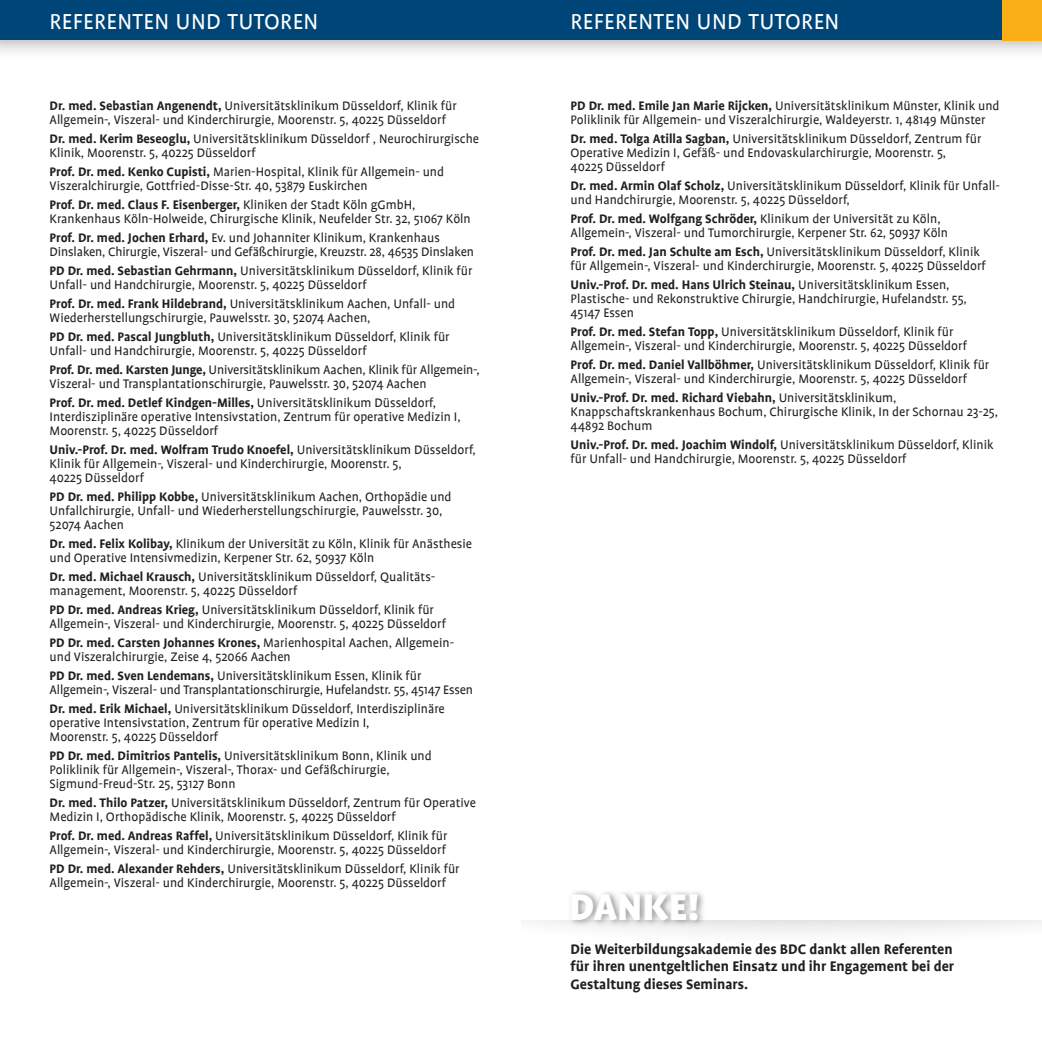
<style>
.page{position:relative;width:1042px;height:1042px;background:#fff}
.page>*{position:absolute;margin:0;border:0;box-sizing:border-box;transform-origin:0 0}
.t1{font:900 42px "Profile";color:#fff}
.t2{font:24.5px "Profile";letter-spacing:.015em;color:#fff}
.t3{font:700 15.75px/17.5px "Profile";color:#231f20;text-align:justify}
.t4{font:14px/14px "Profile";color:#231f20}
.s1{font-weight:700}
</style>
<div class="page">
<div style="left:0;top:0;width:1042px;height:60px;background:#231f20;opacity:.33"></div>
<div style="left:0;top:0;width:1042px;height:40px;background:#004577"></div>
<div style="left:1002px;top:0;width:40px;height:40px;background:#faaf18"></div>
<div style="left:567px;top:888px;width:139px;height:39px;background:#231f20;opacity:.47"></div>
<div style="left:521px;top:920px;width:521px;height:27px;background:#231f20;opacity:.25"></div>
<h2 class="t2" style="left:50px;top:9px;width:12px">Refe</h2>
<h2 class="t2" style="left:94px;top:9px;width:226px">renten und Tutoren</h2>
<h2 class="t2" style="left:570px;top:9px;width:12px">Refe</h2>
<h2 class="t2" style="left:615px;top:9px;width:226px">renten und Tutoren</h2>
<p class="t4" style="left:50px;top:99px;width:409px"><span class="s1">Dr. med. Sebastian Angenendt,</span> Universitätsklinikum Düsseldorf, Klinik für<br>Allgemein-, Viszeral- und Kinderchirurgie, Moorenstr. 5, 40225 Düsseldorf</p>
<p class="t4" style="left:50px;top:132px;width:431px"><span class="s1">Dr. med. Kerim Beseoglu,</span> Universitätsklinikum Düsseldorf , N eurochirurgische<br>Klinik, Moorenstr. 5, 40225 Düsseldorf</p>
<p class="t4" style="left:50px;top:165px;width:396px"><span class="s1">Prof. Dr. med. Kenko Cupisti,</span> Marien-Hospital, Klinik für Allgemein- und<br>Viszeralchirurgie, Gottfried-Disse-Str. 40, 53879 Euskirchen</p>
<p class="t4" style="left:50px;top:198px;width:423px"><span class="s1">Prof. Dr. med. Claus F. Eisenberger,</span> Kliniken der Stadt Köln gGmbH,<br>Krankenhaus Köln-Holweide, Chirurgische Klinik, Neufelder Str. 32, 51067 Köln</p>
<p class="t4" style="left:50px;top:231px;width:426px"><span class="s1">Prof. Dr. med. Jochen Erhard,</span> Ev. und Johanniter Klinikum, Krankenhaus<br>Dinslaken, Chirurgie, Viszeral- und Gefäßchirurgie, Kreuzstr. 28, 46535 Dinslaken</p>
<p class="t4" style="left:50px;top:264px;width:424px"><span class="s1">PD Dr. med. Sebastian Gehrmann,</span> Universitätsklinikum Düsseldorf, Klinik für<br>Unfall- und Handchirurgie, Moorenstr. 5, 40225 Düsseldorf</p>
<p class="t4" style="left:50px;top:297px;width:407px"><span class="s1">Prof. Dr. med. Frank Hildebrand,</span> Universitätsklinikum Aachen, Unfall- und<br>Wiederherstellungschirurgie, Pauwelsstr. 30, 52074 Aachen,</p>
<p class="t4" style="left:50px;top:330px;width:401px"><span class="s1">PD Dr. med. Pascal Jungbluth,</span> Universitätsklinikum Düsseldorf, Klinik für<br>Unfall- und Handchirurgie, Moorenstr. 5, 40225 Düsseldorf</p>
<p class="t4" style="left:50px;top:363px;width:431px"><span class="s1">Prof. Dr. med. Karsten Junge,</span> Universitätsklinikum Aachen, Klinik für Allgemein-,<br>Viszeral- und Transplantationschirurgie, Pauwelsstr. 30, 52074 Aachen</p>
<p class="t4" style="left:50px;top:396px;width:412px"><span class="s1">Prof. Dr. med. Detlef Kindgen-Milles,</span> Universitätsklinikum Düsseldorf,<br>I nterdisziplinäre operative I ntensivstation, Zentrum für operative Medizin I ,<br>Moorenstr. 5, 40225 Düsseldorf</p>
<p class="t4" style="left:50px;top:443px;width:428px"><span class="s1">Univ.-Prof. Dr. med. Wolfram Trudo Knoefel,</span> Universitätsklinikum Düsseldorf,<br>Klinik für Allgemein-, Viszeral- und Kinderchirurgie, Moorenstr. 5,<br>40225 Düsseldorf</p>
<p class="t4" style="left:50px;top:490px;width:403px"><span class="s1">PD Dr. med. Philipp Kobbe,</span> Universitätsklinikum Aachen, Orthopädie und<br>Unfallchirurgie, Unfall- und Wiederherstellungschirurgie, Pauwelsstr. 30,<br>52074 Aachen</p>
<p class="t4" style="left:50px;top:537px;width:424px"><span class="s1">Dr. med. Felix Kolibay,</span> Klinikum der Universität zu Köln, Klinik für Anästhesie und Operative I ntensivmedizin, Kerpener Str. 62, 50937 Köln</p>
<p class="t4" style="left:50px;top:570px;width:386px"><span class="s1">Dr. med. Michael Krausch,</span> Universitätsklinikum Düsseldorf, Qualitäts&shy;management, Moorenstr. 5, 40225 Düsseldorf</p>
<p class="t4" style="left:50px;top:602px;width:398px"><span class="s1">PD Dr. med. Andreas Krieg,</span> Universitätsklinikum Düsseldorf, Klinik für<br>Allgemein-, Viszeral- und Kinderchirurgie, Moorenstr. 5, 40225 Düsseldorf</p>
<p class="t4" style="left:50px;top:635px;width:406px"><span class="s1">PD Dr. med. Carsten Johannes Krones,</span> Marienhospital Aachen, Allgemein&shy;und Viszeralchirurgie, Zeise 4, 52066 Aachen</p>
<p class="t4" style="left:50px;top:668px;width:425px"><span class="s1">PD Dr. med. Sven Lendemans,</span> Universitätsklinikum Essen, Klinik für<br>Allgemein-, Viszeral- und Transplantationschirurgie, Hufelandstr. 55, 45147 Essen</p>
<p class="t4" style="left:50px;top:701px;width:397px"><span class="s1">Dr. med. Erik Michael,</span> Universitätsklinikum Düsseldorf, I nterdisziplinäre operative I ntensivstation, Zentrum für operative Medizin I ,<br>Moorenstr. 5, 40225 Düsseldorf</p>
<p class="t4" style="left:50px;top:748px;width:384px"><span class="s1">PD Dr. med. Dimitrios Pantelis,</span> Universitätsklinikum Bonn, Klinik und<br>Poliklinik für Allgemein-, Viszeral-, Thorax- und Gefäßchirurgie,<br>Sigmund-Freud-Str. 25, 53127 Bonn</p>
<p class="t4" style="left:50px;top:795px;width:428px"><span class="s1">Dr. med. Thilo Patzer,</span> Universitätsklinikum Düsseldorf, Zentrum für Operative<br>Medizin I , Orthopädische Klinik, Moorenstr. 5, 40225 Düsseldorf</p>
<p class="t4" style="left:50px;top:828px;width:399px"><span class="s1">Prof. Dr. med. Andreas Raffel,</span> Universitätsklinikum Düsseldorf, Klinik für<br>Allgemein-, Viszeral- und Kinderchirurgie, Moorenstr. 5, 40225 Düsseldorf</p>
<p class="t4" style="left:50px;top:861px;width:411px"><span class="s1">PD Dr. med. Alexander Rehders,</span> Universitätsklinikum Düsseldorf, Klinik für<br>Allgemein-, Viszeral- und Kinderchirurgie, Moorenstr. 5, 40225 Düsseldorf</p>
<p class="t4" style="left:570px;top:99px;width:430px"><span class="s1">PD Dr. med. Emile Jan Marie Rijcken,</span> Universitätsklinikum Münster, Klinik und<br>Poliklinik für Allgemein- und Viszeralchirurgie, Waldeyerstr. 1, 48149 Münster</p>
<p class="t4" style="left:570px;top:132px;width:412px"><span class="s1">Dr. med. Tolga Atilla Sagban,</span> Universitätsklinikum Düsseldorf, Zentrum für<br>Operative Medizin I , Gefäß- und Endovaskularchirurgie, Moorenstr. 5,<br>40225 Düsseldorf</p>
<p class="t4" style="left:570px;top:179px;width:431px"><span class="s1">Dr. med. Armin Olaf Scholz,</span> Universitätsklinikum Düsseldorf, Klinik für Unfall&shy;und Handchirurgie, Moorenstr. 5, 40225 Düsseldorf,</p>
<p class="t4" style="left:570px;top:212px;width:379px"><span class="s1">Prof. Dr. med. Wolfgang Schröder,</span> Klinikum der Universität zu Köln,<br>Allgemein-, Viszeral- und Tumorchirurgie, Kerpener Str. 62, 50937 Köln</p>
<p class="t4" style="left:570px;top:245px;width:417px"><span class="s1">Prof. Dr. med. Jan Schulte am Esch,</span> Universitätsklinikum Düsseldorf, Klinik für Allgemein-, Viszeral- und Kinderchirurgie, Moorenstr. 5, 40225 Düsseldorf</p>
<p class="t4" style="left:570px;top:278px;width:398px"><span class="s1">Univ.-Prof. Dr. med. Hans Ulrich Steinau,</span> Universitätsklinikum Essen,<br>Plastische- und Rekonstruktive Chirurgie, Handchirurgie, Hufelandstr. 55,<br>45147 Essen</p>
<p class="t4" style="left:570px;top:325px;width:398px"><span class="s1">Prof. Dr. med. Stefan Topp,</span> Universitätsklinikum Düsseldorf, Klinik für<br>Allgemein-, Viszeral- und Kinderchirurgie, Moorenstr. 5, 40225 Düsseldorf</p>
<p class="t4" style="left:570px;top:358px;width:420px"><span class="s1">Prof. Dr. med. Daniel Vallböhmer,</span> Universitätsklinikum Düsseldorf, Klinik für<br>Allgemein-, Viszeral- und Kinderchirurgie, Moorenstr. 5, 40225 Düsseldorf</p>
<p class="t4" style="left:570px;top:391px;width:429px"><span class="s1">Univ.-Prof. Dr. med. Richard Viebahn,</span> Universitätsklinikum,<br>Knappschaftskrankenhaus Bochum, Chirurgische Klinik, I n der Schornau 23-25,<br>44892 Bochum</p>
<p class="t4" style="left:570px;top:438px;width:424px"><span class="s1">Univ.-Prof. Dr. med. Joachim Windolf,</span> Universitätsklinikum Düsseldorf, Klinik für Unfall- und Handchirurgie, Moorenstr. 5, 40225 Düsseldorf</p>
<h1 class="t1" style="left:569px;top:883px;width:131px">DANKE!</h1>
<p class="t3" style="left:570px;top:940px;width:385px">Die Weiterbildungsakademie des BDC dankt allen Referenten für ihren unentgeltlichen Einsatz und ihr Engagement bei der Gestaltung dieses Seminars.</p>
</div>
